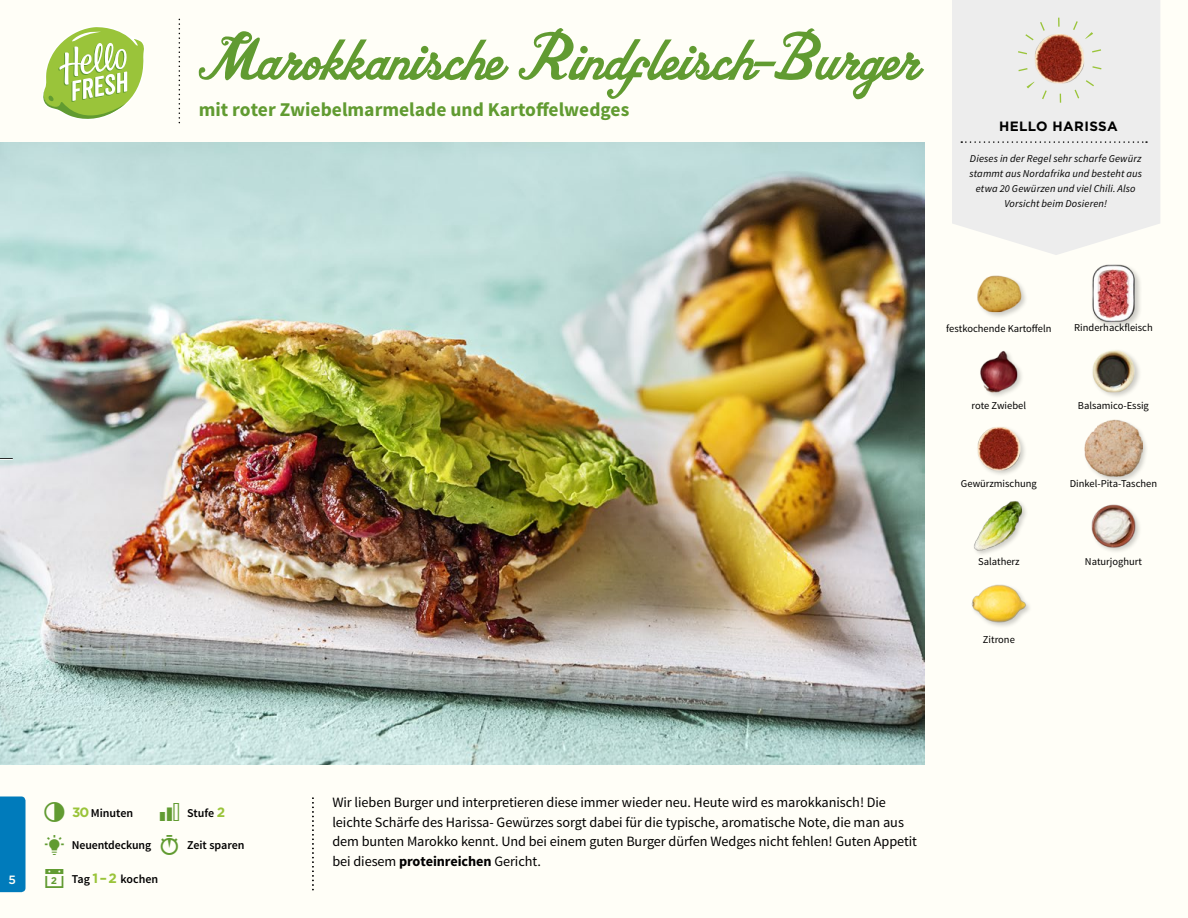
<style>
.page{position:relative;width:1188px;height:918px;background:#fffef7}
.page>*{position:absolute;margin:0;border:0;box-sizing:border-box;transform-origin:0 0}
.t1{font:60px "Vitrina";color:#619b31}
.t2{font:700 19.5px "Source Sans Pro";color:#619b31}
.t3{font:14.25px/19.5px "Source Sans Pro";letter-spacing:-.005em;color:#000}
.t4{font:700 13.5px "Gotham";letter-spacing:.03em;color:#000}
.t5{font:600 12px "Source Sans Pro";letter-spacing:-.01em;color:#000}
.t6{font:500 12px "Gotham";color:#fffef7}
.t7{font:10.5px "Source Sans Pro";color:#000}
.t8{font:italic 10.5px/14.7px "Source Sans Pro";letter-spacing:.015em;color:#000;text-align:center}
.s1{font-family:"Gotham";font-weight:700;font-size:13.5px;color:#9ac43a}
.s2{font-weight:700}
</style>
<div class="page">
<svg style="left:43px;top:27px;width:101px;height:92px"></svg>
<svg style="left:952px;top:0;width:208px;height:255px;background:#eeeeed"></svg>
<svg style="left:961px;top:141px;width:186px;height:2px"></svg>
<img style="left:1027px;top:25px;width:66px;height:66px">
<div style="left:1017px;top:18px;width:85px;height:85px;border:9px dashed #9ac43a;border-radius:50%"></div>
<div style="left:1091px;top:263px;width:51px;height:66px;background:#000;opacity:.2"></div>
<img style="left:1091px;top:264px;width:51px;height:57px">
<img style="left:971px;top:584px;width:57px;height:43px">
<img style="left:1091px;top:504px;width:49px;height:48px">
<img style="left:974px;top:501px;width:52px;height:53px">
<div style="left:1084px;top:418px;width:65px;height:66px;background:#000;opacity:.2"></div>
<img style="left:1085px;top:420px;width:57px;height:57px">
<img style="left:977px;top:427px;width:48px;height:48px">
<img style="left:1092px;top:350px;width:48px;height:47px">
<img style="left:980px;top:350px;width:42px;height:46px">
<img style="left:977px;top:275px;width:49px;height:42px">
<div style="left:0;top:796px;width:26px;height:96px;background:#007bbb"></div>
<img style="left:0;top:142px;width:925px;height:623px">
<svg style="left:0;top:458px;width:13px;height:2px"></svg>
<h1 class="t1" style="left:199px;top:21px;width:723px">Marokkanische Rindfleisch-Burger</h1>
<h2 class="t2" style="left:199px;top:97px;width:432px">mit roter Zwiebelmarmelade und Kartoffelwedges</h2>
<p class="t4" style="left:999px;top:117px;width:120px">HELLO HARISSA</p>
<p class="t8" style="left:969px;top:152px;width:174px">Dieses in der Regel sehr scharfe Gewürz stammt aus Nordafrika und besteht aus etwa 20 Gewürzen und viel Chili. Also Vorsicht beim Dosieren!</p>
<p class="t7" style="left:946px;top:322px;width:107px">festkochende Kartoffeln</p>
<p class="t7" style="left:1074px;top:321px;width:80px">Rinderhackfleisch</p>
<p class="t7" style="left:972px;top:399px;width:56px">rote Zwiebel</p>
<p class="t7" style="left:1078px;top:399px;width:73px">Balsamico-Essig</p>
<p class="t7" style="left:961px;top:477px;width:77px">Gewürzmischung</p>
<p class="t7" style="left:1070px;top:477px;width:89px">Dinkel-Pita-Taschen</p>
<p class="t7" style="left:978px;top:555px;width:43px">Salatherz</p>
<p class="t7" style="left:1085px;top:555px;width:59px">Naturjoghurt</p>
<p class="t7" style="left:983px;top:633px;width:33px">Zitrone</p>
<p class="t6" style="left:9px;top:872px;width:9px">5</p>
<p class="t5" style="left:72px;top:805px;width:62px"><span class="s1">30</span> Minuten</p>
<p class="t5" style="left:187px;top:805px;width:40px">Stufe <span class="s1">2</span></p>
<p class="t3" style="left:332px;top:793px;width:586px">Wir lieben Burger und interpretieren diese immer wieder neu. Heute wird es marokkanisch! Die leichte Schärfe des Harissa- Gewürzes sorgt dabei für die typische, aromatische Note, die man aus dem bunten Marokko kennt. Und bei einem guten Burger dürfen Wedges nicht fehlen! Guten Appetit bei diesem <span class="s2">proteinreichen</span> Gericht.</p>
<p class="t5" style="left:72px;top:838px;width:81px">Neuentdeckung</p>
<p class="t5" style="left:187px;top:838px;width:59px">Zeit sparen</p>
<p class="t5" style="left:72px;top:872px;width:88px">Tag <span class="s1">1 –2</span> kochen</p>
</div>
